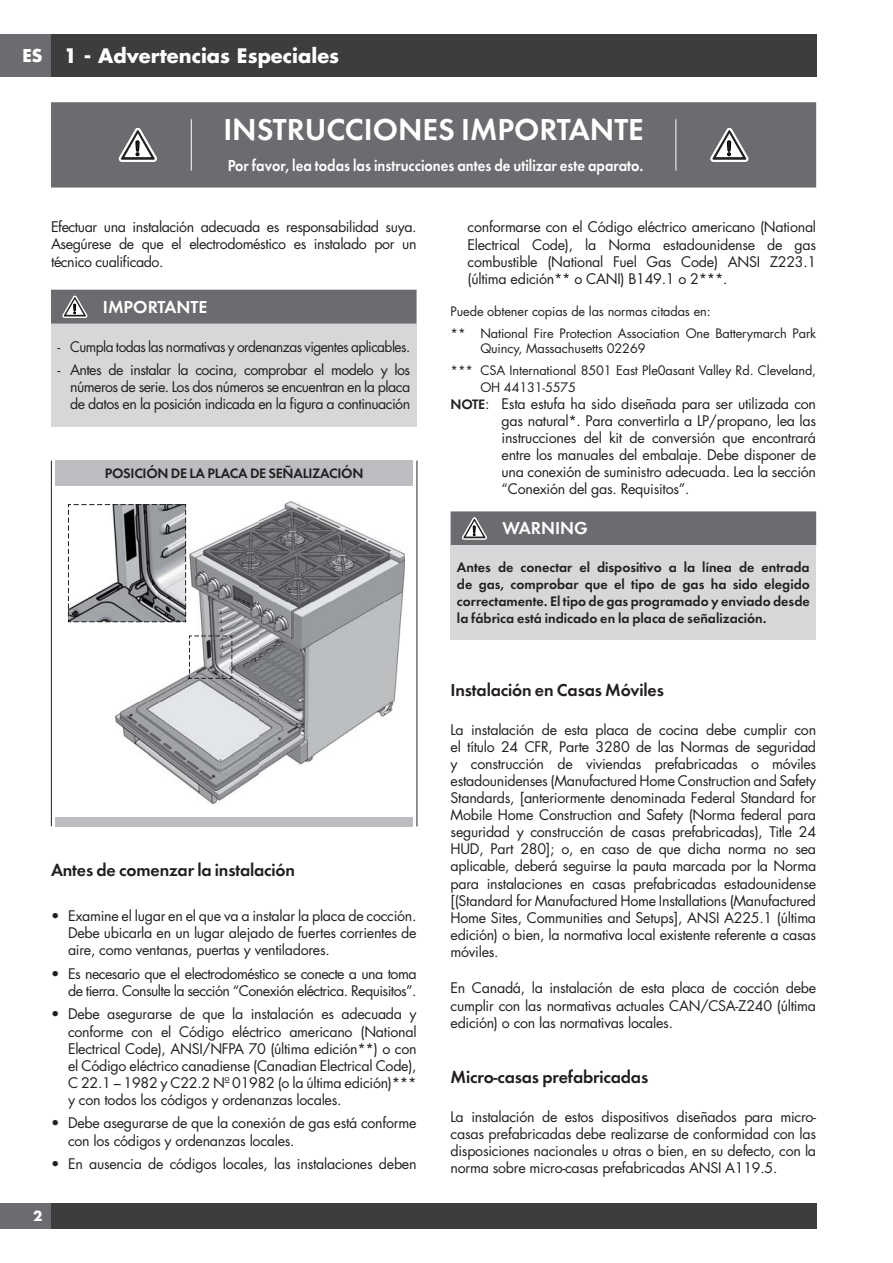
<style>
.page{position:relative;width:893px;height:1263px;background:#fff}
.page>*{position:absolute;margin:0;border:0;box-sizing:border-box;transform-origin:0 0}
.t1{font:31.5px "Futura Dem Bld";color:#fff}
.t2{font:700 19.5px "Futura";color:#fff}
.t3{font:18px "Futura Dem Bld";letter-spacing:-.01em;color:#231f20}
.t4{font:18px "Futura Dem Bld";color:#fff}
.t5{font:700 17.25px "Futura";color:#fff}
.t6{font:16.5px "Futura Dem Bld";color:#fff;scale:.9 1}
.t7{font:14.25px/17.1px "Futura";letter-spacing:-.02em;color:#231f20;text-align:justify}
.t8{font:14.25px/17.1px "Futura Dem Bld";color:#231f20;text-align:justify}
.t9{font:14.25px/17.1px "Futura";letter-spacing:-.04em;color:#231f20;text-align:right}
.t10{font:14.25px "Futura";letter-spacing:-.04em;color:#231f20;scale:.96 1}
.t11{font:14.25px "Futura Dem Bld";letter-spacing:-.02em;color:#231f20}
.t12{font:700 13.5px "Futura";color:#fff}
.t13{font:12.75px/21.6px "Futura";letter-spacing:-.01em;color:#231f20}
.s1{font-family:"Futura Dem Bld"}
</style>
<div class="page">
<div style="left:0;top:34px;width:51px;height:43px;background:#6b6c6f"></div>
<div style="left:51px;top:34px;width:765px;height:43px;background:#3d3c3e"></div>
<div style="left:0;top:1203px;width:51px;height:26px;background:#6b6c6f"></div>
<div style="left:51px;top:1203px;width:765px;height:26px;background:#3d3c3e"></div>
<div style="left:51px;top:324px;width:366px;height:102px;background:#d5d7d8"></div>
<div style="left:51px;top:290px;width:366px;height:34px;background:#6b6c6f"></div>
<svg style="left:51px;top:461px;width:1px;height:25px"></svg>
<svg style="left:417px;top:461px;width:1px;height:25px"></svg>
<hr style="left:51px;top:486px;width:1px;height:331px;background:#231f20">
<hr style="left:417px;top:486px;width:1px;height:331px;background:#231f20">
<div style="left:56px;top:461px;width:357px;height:25px;background:#bbbdc0"></div>
<img style="left:116px;top:502px;width:288px;height:301px">
<svg style="left:189px;top:635px;width:44px;height:44px"></svg>
<svg style="left:68px;top:504px;width:118px;height:118px"></svg>
<div style="left:56px;top:817px;width:357px;height:9px;background:#bbbdc0"></div>
<div style="left:451px;top:545px;width:365px;height:95px;background:#d5d7d8"></div>
<div style="left:451px;top:511px;width:365px;height:34px;background:#6b6c6f"></div>
<div style="left:51px;top:102px;width:765px;height:86px;background:#6b6c6f"></div>
<hr style="left:191px;top:119px;width:1px;height:30px;background:#fff">
<hr style="left:675px;top:119px;width:1px;height:30px;background:#fff">
<svg style="left:191px;top:149px;width:1px;height:22px"></svg>
<svg style="left:675px;top:149px;width:1px;height:22px"></svg>
<svg style="left:118px;top:128px;width:39px;height:34px"></svg>
<svg style="left:710px;top:128px;width:39px;height:34px"></svg>
<p class="t5" style="left:22px;top:48px;width:22px">ES</p>
<h2 class="t2" style="left:64px;top:47px;width:277px">1 - Advertencias Especiales</h2>
<h1 class="t1" style="left:223px;top:116px;width:422px">INSTRUCCIONES IMPORTANTE</h1>
<p class="t6" style="left:228px;top:158px;width:464px">Por favor, lea todas las instrucciones antes de utilizar este aparato.</p>
<p class="t7" style="left:51px;top:220px;width:367px">Efectuar una instalación adecuada es responsabilidad suya.<br>Asegúrese de que el electrodoméstico es instalado por un técnico cualificado.</p>
<p class="t4" style="left:103px;top:299px;width:106px">IMPORTANTE</p>
<p class="t10" style="left:57px;top:340px;width:369px">- Cumpla todas las normativas y ordenanzas vigentes aplicables.</p>
<p class="t7" style="left:70px;top:363px;width:342px;text-indent:-13px">- Antes de instalar la cocina, comprobar el modelo y los números de serie. Los dos números se encuentran en la placa de datos en la posición indicada en la figura a continuación</p>
<p class="t11" style="left:105px;top:467px;width:260px">POSICIÓN DE LA PLACA DE SEÑALIZACIÓN</p>
<p class="t7" style="left:468px;top:220px;width:350px">conformarse con el Código eléctrico americano (National Electrical Code), la Norma estadounidense de gas combustible (National Fuel Gas Code) ANSI Z223.1 (última edición** o CANI) B149.1 o 2***.</p>
<p class="t13" style="left:451px;top:302px;width:367px">Puede obtener copias de las normas citadas en:<br>** National Fire Protection Association One Batterymarch Park</p>
<p class="t13" style="left:451px;top:339px;width:367px;text-indent:30px">Quincy, Massachusetts 02269<br>*** CSA International 8501 East Ple0asant Valley Rd. Cleveland,</p>
<p class="t13" style="left:480px;top:377px;width:97px">OH 44131-5575</p>
<p class="t7" style="left:502px;top:396px;width:316px;text-indent:-51px"><span class="s1">NOTE</span>: Esta estufa ha sido diseñada para ser utilizada con gas natural*. Para convertirla a LP/propano, lea las instrucciones del kit de conversión que encontrará entre los manuales del embalaje. Debe disponer de una conexión de suministro adecuada. Lea la sección “Conexión del gas. Requisitos”.</p>
<p class="t4" style="left:502px;top:520px;width:87px">WARNING</p>
<p class="t8" style="left:457px;top:559px;width:354px">Antes de conectar el dispositivo a la línea de entrada de gas, comprobar que el tipo de gas ha sido elegido correctamente. El tipo de gas programado y enviado desde la fábrica está indicado en la placa de señalización.</p>
<p class="t3" style="left:51px;top:862px;width:246px">Antes de comenzar la instalación</p>
<p class="t7" style="left:68px;top:909px;width:350px;text-indent:-17px">• Examine el lugar en el que va a instalar la placa de cocción.<br>Debe ubicarla en un lugar alejado de fuertes corrientes de aire, como ventanas, puertas y ventiladores.</p>
<p class="t9" style="left:51px;top:966px;width:367px">• Es necesario que el electrodoméstico se conecte a una toma de tierra. Consulte la sección “Conexión eléctrica. Requisitos”.</p>
<p class="t7" style="left:68px;top:1007px;width:350px;text-indent:-17px">• Debe asegurarse de que la instalación es adecuada y conforme con el Código eléctrico americano (National Electrical Code), ANSI/NFPA 70 (última edición**) o con el Código eléctrico canadiense (Canadian Electrical Code), C 22.1 – 1982 y C22.2 Nº 01982 (o la última edición)*** y con todos los códigos y ordenanzas locales.</p>
<p class="t7" style="left:68px;top:1116px;width:350px;text-indent:-17px">• Debe asegurarse de que la conexión de gas está conforme con los códigos y ordenanzas locales.</p>
<p class="t7" style="left:51px;top:1156px;width:367px">• En ausencia de códigos locales, las instalaciones deben</p>
<p class="t12" style="left:33px;top:1210px;width:11px">2</p>
<p class="t3" style="left:451px;top:682px;width:215px">Instalación en Casas Móviles</p>
<p class="t7" style="left:451px;top:722px;width:367px">La instalación de esta placa de cocina debe cumplir con el título 24 CFR, Parte 3280 de las Normas de seguridad y construcción de viviendas prefabricadas o móviles estadounidenses (Manufactured Home Construction and Safety Standards, [anteriormente denominada Federal Standard for Mobile Home Construction and Safety (Norma federal para seguridad y construcción de casas prefabricadas), Title 24<br>HUD, Part 280]; o, en caso de que dicha norma no sea aplicable, deberá seguirse la pauta marcada por la Norma para instalaciones en casas prefabricadas estadounidense [(Standard for Manufactured Home Installations (Manufactured Home Sites, Communities and Setups], ANSI A225.1 (última edición) o bien, la normativa local existente referente a casas móviles.</p>
<p class="t7" style="left:451px;top:981px;width:367px">En Canadá, la instalación de esta placa de cocción debe cumplir con las normativas actuales CAN/CSA-Z240 (última edición) o con las normativas locales.</p>
<p class="t3" style="left:451px;top:1069px;width:199px">Micro-casas prefabricadas</p>
<p class="t7" style="left:451px;top:1110px;width:367px">La instalación de estos dispositivos diseñados para micro&shy;casas prefabricadas debe realizarse de conformidad con las disposiciones nacionales u otras o bien, en su defecto, con la norma sobre micro-casas prefabricadas ANSI A119.5.</p>
</div>
